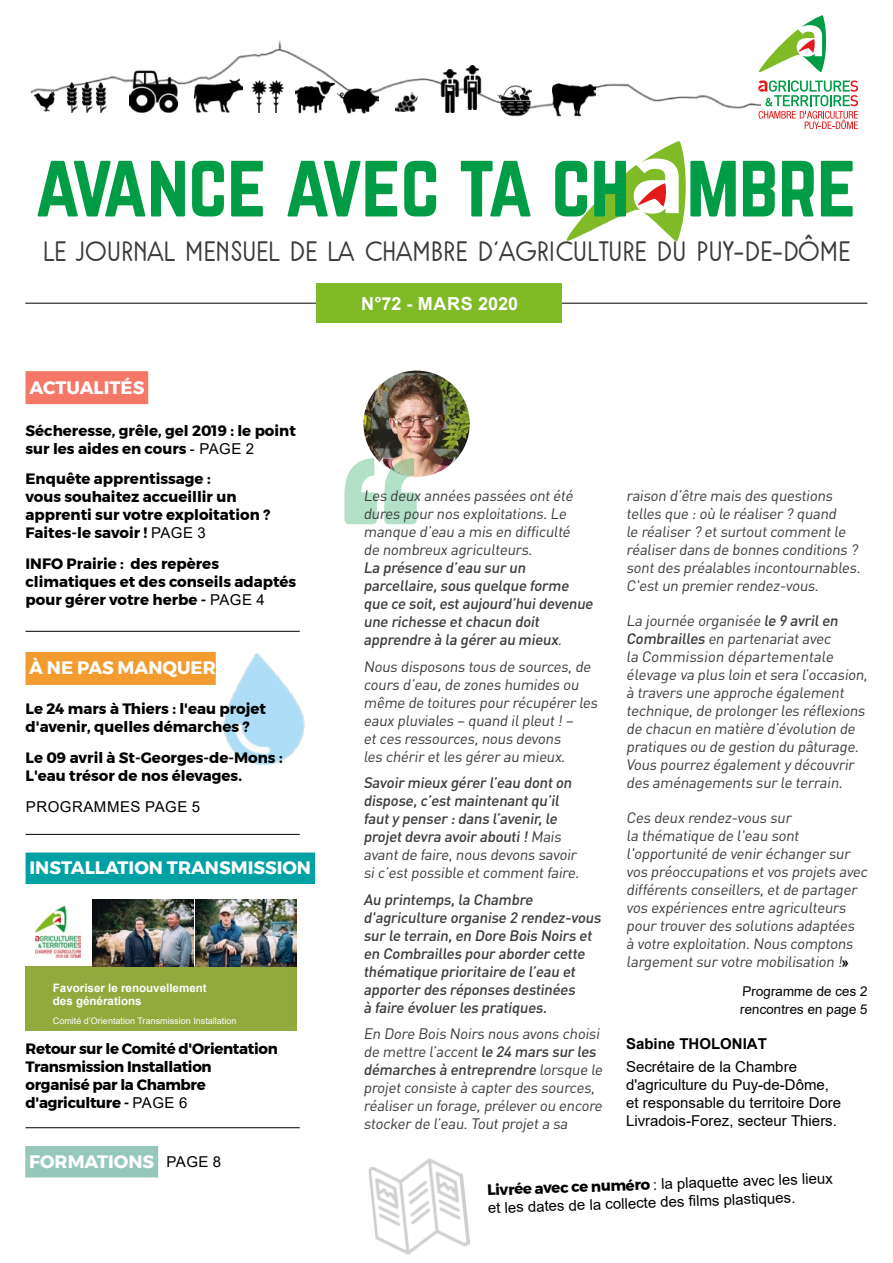
<style>
.page{position:relative;width:893px;height:1263px;background:#fff}
.page>*{position:absolute;margin:0;border:0;box-sizing:border-box;transform-origin:0 0}
.t1{font:79.5px "Norwester";letter-spacing:-.01em;color:#009c46}
.t2{font:31.5px "Rampung";letter-spacing:-.03em;color:#3c3c3b}
.t3{font:700 18px "Montserrat";color:#fff}
.t4{font:700 18px "Arial";color:#fff}
.t5{font:15px/18px "DIN Pro";letter-spacing:-.02em;color:#3c3c3b}
.t6{font:500 15px/18px "DIN Pro";color:#3c3c3b}
.t7{font:700 15px/18px "Montserrat";color:#000}
.t8{font:15px/18px "Arial";color:#000}
.t9{font:700 15px/18px "Montserrat";letter-spacing:-.02em;color:#000}
.t10{font:15px "Arial";letter-spacing:.035em;color:#000}
.t11{font:700 15px "Arial";color:#000}
.t12{font:13.5px/18px "Arial";color:#000}
.t13{font:700 11.55px/12.5px "Arial";color:#fff}
.t14{font:9px "Arial";color:#fff}
.s1{font-family:"Arial";font-weight:400}
.s2{font-family:"Arial";font-weight:400;font-size:15px;color:#000}
.s3{font-weight:400}
.s4{font-weight:500}
.s5{font-family:"Arial";font-weight:700;font-size:13.5px;color:#000}
.s6{font-family:"Montserrat";font-weight:700}
</style>
<div class="page">
<img style="left:201px;top:651px;width:104px;height:115px">
<hr style="left:25px;top:303px;width:842px;height:1px;background:#000">
<hr style="left:26px;top:1127px;width:274px;height:1px;background:#000">
<div style="left:25px;top:1146px;width:133px;height:31px;background:#95c8bb"></div>
<div style="left:26px;top:967px;width:271px;height:63px;background:#92a93d"></div>
<img style="left:93px;top:899px;width:101px;height:68px">
<img style="left:196px;top:899px;width:101px;height:68px">
<img style="left:36px;top:906px;width:45px;height:51px">
<div style="left:26px;top:852px;width:289px;height:32px;background:#00a1a4"></div>
<img style="left:368px;top:1158px;width:102px;height:97px">
<div style="left:26px;top:371px;width:122px;height:33px;background:#f57768"></div>
<hr style="left:26px;top:834px;width:274px;height:1px;background:#000">
<div style="left:26px;top:652px;width:190px;height:33px;background:#f29b30"></div>
<hr style="left:26px;top:631px;width:274px;height:1px;background:#000">
<img style="left:363px;top:371px;width:107px;height:106px;border-radius:53px">
<svg style="left:384px;top:458px;width:33px;height:66px;background:#bfdac4"></svg>
<svg style="left:344px;top:458px;width:33px;height:66px"></svg>
<svg style="left:760px;top:80px;width:98px;height:49px"></svg>
<svg style="left:760px;top:15px;width:66px;height:57px"></svg>
<svg style="left:567px;top:141px;width:119px;height:100px"></svg>
<div style="left:317px;top:283px;width:245px;height:39px;background:#80ba27"></div>
<img style="left:30px;top:40px;width:730px;height:79px">
<img style="left:394px;top:90px;width:24px;height:23px">
<img style="left:194px;top:71px;width:49px;height:48px">
<img style="left:337px;top:80px;width:41px;height:39px">
<img style="left:129px;top:67px;width:49px;height:49px">
<img style="left:295px;top:77px;width:39px;height:39px">
<img style="left:276px;top:80px;width:16px;height:33px">
<img style="left:58px;top:83px;width:58px;height:30px">
<img style="left:248px;top:80px;width:28px;height:33px">
<img style="left:552px;top:78px;width:44px;height:41px">
<img style="left:434px;top:69px;width:28px;height:44px">
<img style="left:457px;top:66px;width:27px;height:43px">
<img style="left:35px;top:91px;width:20px;height:21px">
<h1 class="t1" style="left:35px;top:147px;width:823px">AVANCE AVEC TA CH MBRE</h1>
<h2 class="t2" style="left:42px;top:235px;width:810px">LE JOURNAL MENSUEL DE LA CHAMBRE D’AGRICULTURE DU PUY-DE-DÔME</h2>
<p class="t3" style="left:30px;top:373px;width:116px">ACTUALITÉS</p>
<p class="t7" style="left:26px;top:421px;width:272px">Sécheresse, grêle, gel 2019 : le point sur les aides en cours <span class="s1">- PAGE 2</span></p>
<p class="t7" style="left:26px;top:470px;width:246px">Enquête apprentissage :<br>vous souhaitez accueillir un apprenti sur votre exploitation ?<br>Faites-le savoir ! <span class="s1">PAGE 3</span></p>
<p class="t7" style="left:26px;top:555px;width:272px">INFO Prairie : des repères climatiques et des conseils adaptés pour gérer votre herbe - <span class="s1">PAGE 4</span></p>
<p class="t3" style="left:29px;top:654px;width:188px">À NE PAS MANQUER</p>
<p class="t7" style="left:26px;top:700px;width:242px">Le 24 mars à Thiers : l'eau projet d'avenir, quelles démarches ?</p>
<p class="t7" style="left:26px;top:749px;width:259px">Le 09 avril à St-Georges-de-Mons :<br>L'eau trésor de nos élevages.</p>
<p class="t10" style="left:26px;top:796px;width:176px">PROGRAMMES PAGE 5</p>
<p class="t3" style="left:30px;top:853px;width:283px">INSTALLATION TRANSMISSION</p>
<p class="t13" style="left:53px;top:982px;width:155px">Favoriser le renouvellement des générations</p>
<p class="t14" style="left:53px;top:1015px;width:185px">Comité d’Orientation Transmission Installation</p>
<p class="t9" style="left:26px;top:1039px;width:254px">Retour sur le Comité d'Orientation<br>Transmission Installation organisé par la Chambre d'agriculture - <span class="s1">PAGE 6</span></p>
<p class="t3" style="left:29px;top:1147px;width:194px">FORMATIONS <span class="s2">PAGE 8</span></p>
<p class="t4" style="left:361px;top:290px;width:159px">N°72 - MARS 2020</p>
<p class="t5" style="left:363px;top:486px;width:214px">Les deux années passées ontété dures pour nos exploitations.Le manque d’eau a mis en difficulté de nombreux agriculteurs.</p>
<p class="t6" style="left:363px;top:558px;width:234px">La présence d’eau sur un parcellaire,sous quelque forme que ce soit,estaujourd’huidevenue une richesse etchacun doit apprendre à la gérer au mieux<span class="s3">.</span></p>
<p class="t5" style="left:363px;top:657px;width:238px">Nous disposons tous de sources,de cours d’eau,de zones humides ou même de toitures pour récupérer les eaux pluviales – quand ilpleut!– etces ressources,nous devons<br>les chérir etles gérer au mieux.</p>
<p class="t6" style="left:363px;top:773px;width:220px">Savoir mieux gérer l’eau donton dispose,c’estmaintenantqu’il fauty penser :dans l’avenir,le projetdevra avoir abouti!<span class="s3">Mais avantde faire,nous devons savoir sic’estpossible etcommentfaire.</span></p>
<p class="t6" style="left:363px;top:890px;width:242px">Au printemps,la Chambre d'agriculture organise 2 rendez-vous sur le terrain,en Dore Bois Noirs et en Combrailles pour aborder cette thématique prioritaire de l’eau et apporter des réponses destinées<br>à faire évoluer les pratiques.</p>
<p class="t5" style="left:363px;top:1024px;width:243px">En Dore Bois Noirs nous avons choisi de mettre l’accent<span class="s4">le 24 mars sur les démarches à entreprendre</span> lorsque le projetconsiste à capter des sources, réaliser un forage,prélever ou encore stocker de l’eau.Toutprojeta sa</p>
<p class="t5" style="left:626px;top:486px;width:238px">raison d’être mais des questions telles que :où le réaliser ? quand<br>le réaliser ? etsurtoutcommentle réaliser dans de bonnes conditions ? sontdes préalables incontournables.<br>C'estun premier rendez-vous.</p>
<p class="t5" style="left:626px;top:611px;width:246px">La journée organisée <span class="s4">le 9 avrilen Combrailles</span> en partenariatavec<br>la Commission départementale élevage va plus loin etsera l’occasion, à travers une approche également technique,de prolonger les réflexions de chacun en matière d’évolution de pratiques ou de gestion du pâturage.<br>Vous pourrez égalementy découvrir des aménagements sur le terrain.</p>
<p class="t5" style="left:626px;top:808px;width:246px">Ces deux rendez-vous sur<br>la thématique de l'eau sont l'opportunité de venir échanger sur vos préoccupations etvos projets avec différents conseillers,etde partager vos expériences entre agriculteurs pour trouver des solutions adaptées à votre exploitation.Nous comptons largementsur votre mobilisation !<span class="s5">»</span></p>
<p class="t12" style="left:740px;top:982px;width:130px">Programme de ces 2 rencontres en page 5</p>
<p class="t11" style="left:626px;top:1033px;width:142px">Sabine THOLONIAT</p>
<p class="t8" style="left:626px;top:1057px;width:217px">Secrétaire de la Chambre d'agriculture du Puy-de-Dôme, et responsable du territoire Dore<br>Livradois-Forez, secteur Thiers.</p>
<p class="t8" style="left:487px;top:1181px;width:347px;rotate:-2deg"><span class="s6">Livrée avec ce numéro</span> : la plaquette avec les lieux et les dates de la collecte des fi lms plastiques.</p>
</div>
